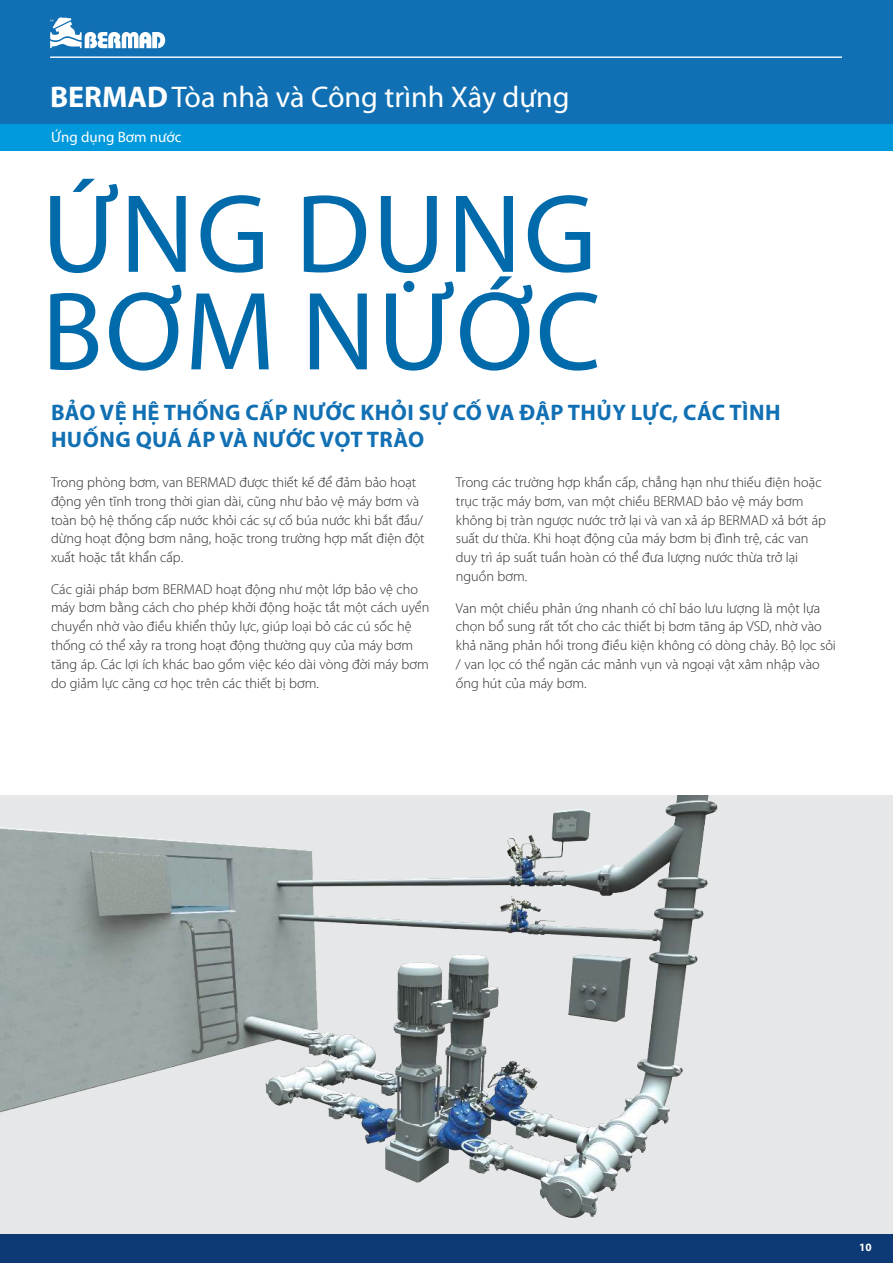
<style>
.page{position:relative;width:893px;height:1263px;background:#fff}
.page>*{position:absolute;margin:0;border:0;box-sizing:border-box;transform-origin:0 0}
.t1{font:112.5px/97.5px "Myriad Pro";letter-spacing:.02em;color:#006aab}
.t2{font:30px "Myriad Pro";color:#fff}
.t3{font:700 22.5px/27px "Myriad Pro";letter-spacing:.02em;color:#1170b3}
.t4{font:15px "Myriad Pro";color:#fff}
.t5{font:300 14.25px/18.8px "Myriad Pro";color:#2b2829}
.t6{font:700 11.25px "Myriad Pro";color:#fff}
.s1{font-weight:700}
</style>
<div class="page">
<div style="left:0;top:0;width:893px;height:125px;background:#1170b3"></div>
<div style="left:0;top:125px;width:893px;height:26px;background:#0099dc"></div>
<div style="left:0;top:1234px;width:893px;height:29px;background:#0d3a75"></div>
<hr style="left:50px;top:57px;width:792px;height:1px;background:#fff">
<svg style="left:50px;top:17px;width:115px;height:31px"></svg>
<div style="left:0;top:795px;width:893px;height:439px;background:#e6e7e8"></div>
<img style="left:0;top:795px;width:718px;height:423px">
<h2 class="t2" style="left:50px;top:86px;width:521px"><span class="s1">BERMAD</span>Tòa nhà và Công trình Xây dựng</h2>
<p class="t4" style="left:51px;top:128px;width:132px">Ứng dụng Bơm nước</p>
<h1 class="t1" style="left:42px;top:183px;width:561px">ỨNG DỤNG<br>BƠM NƯỚC</h1>
<h3 class="t3" style="left:51px;top:399px;width:731px">BẢO VỆ HỆ THỐNG CẤP NƯỚC KHỎI SỰ CỐ VA ĐẬP THỦY LỰC, CÁC TÌNH<br>HUỐNG QUÁ ÁP VÀ NƯỚC VỌT TRÀO</h3>
<p class="t5" style="left:51px;top:473px;width:375px">Trong phòng bơm, van BERMAD được thiết kế để đảm bảo hoạt động yên tĩnh trong thời gian dài, cũng như bảo vệ máy bơm và toàn bộ hệ thống cấp nước khỏi các sự cố búa nước khi bắt đầu/ dừng hoạt động bơm nâng, hoặc trong trường hợp mất điện đột xuất hoặc tắt khẩn cấp.</p>
<p class="t5" style="left:51px;top:579px;width:380px">Các giải pháp bơm BERMAD hoạt động như một lớp bảo vệ cho máy bơm bằng cách cho phép khởi động hoặc tắt một cách uyển chuyển nhờ vào điều khiển thủy lực, giúp loại bỏ các cú sốc hệ thống có thể xảy ra trong hoạt động thường quy của máy bơm tăng áp. Các lợi ích khác bao gồm việc kéo dài vòng đời máy bơm do giảm lực căng cơ học trên các thiết bị bơm.</p>
<p class="t5" style="left:456px;top:473px;width:372px">Trong các trường hợp khẩn cấp, chẳng hạn như thiếu điện hoặc trục trặc máy bơm, van một chiều BERMAD bảo vệ máy bơm không bị tràn ngược nước trở lại và van xả áp BERMAD xả bớt áp suất dư thừa. Khi hoạt động của máy bơm bị đình trệ, các van duy trì áp suất tuần hoàn có thể đưa lượng nước thừa trở lại nguồn bơm.</p>
<p class="t5" style="left:456px;top:598px;width:381px">Van một chiều phản ứng nhanh có chỉ báo lưu lượng là một lựa chọn bổ sung rất tốt cho các thiết bị bơm tăng áp VSD, nhờ vào khả năng phản hồi trong điều kiện không có dòng chảy. Bộ lọc sỏi / van lọc có thể ngăn các mảnh vụn và ngoại vật xâm nhập vào ống hút của máy bơm.</p>
<p class="t6" style="left:859px;top:1240px;width:14px">10</p>
</div>
